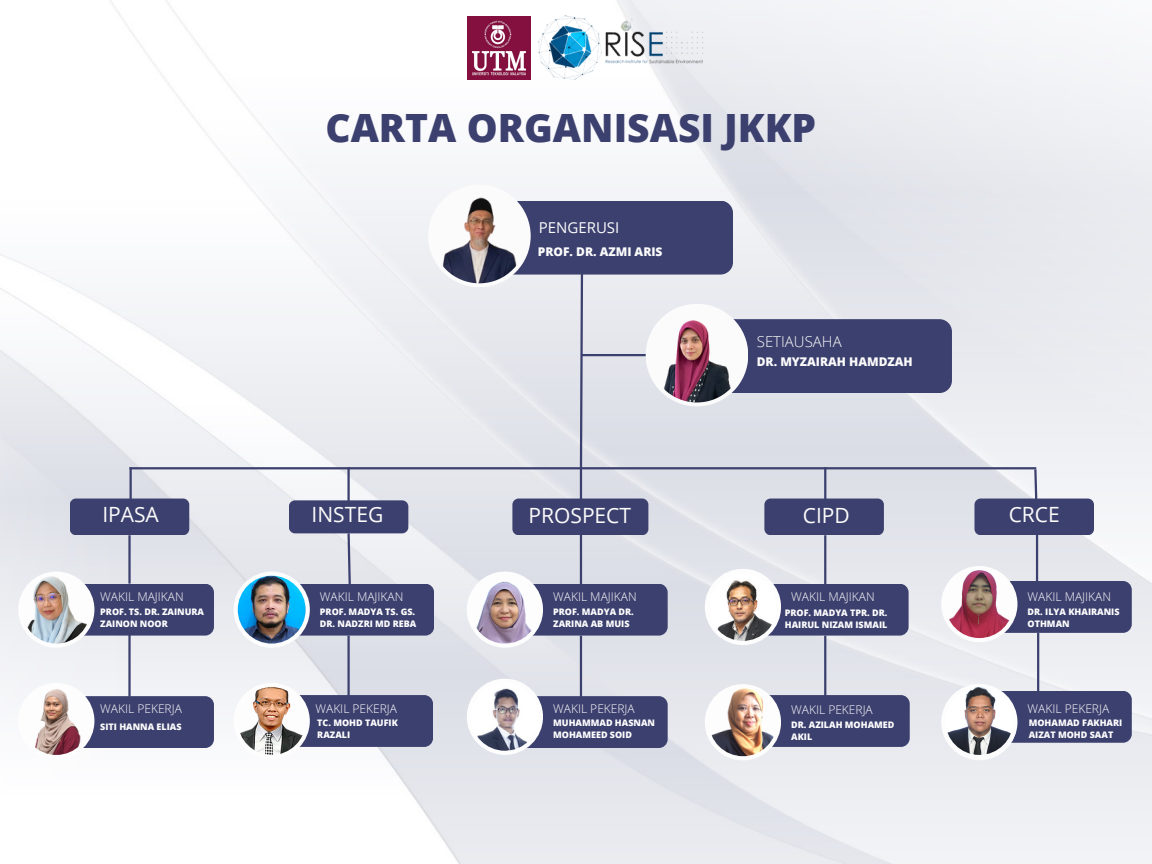
<style>
.page{position:relative;width:1152px;height:864px;background:#fff}
.page>*{position:absolute;margin:0;border:0;box-sizing:border-box;transform-origin:0 0}
.t1{font:800 39px "Open Sans";color:#3c406e}
.t2{font:21px "Open Sans";color:#fbfbfb}
.t3{font:300 15px "Open Sans";color:#fbfbfb}
.t4{font:15px "Open Sans";color:#fbfbfb}
.t5{font:300 12px "Open Sans";color:#fdfdfe}
.t6{font:800 12px "Open Sans";color:#fbfbfb}
.t7{font:800 9px "Open Sans";color:#fdfdfe}
</style>
<div class="page">
<img style="left:0;top:0;width:1152px;height:864px">
<svg style="left:1033px;top:467px;width:6px;height:32px"></svg>
<div style="left:492px;top:201px;width:241px;height:74px;background:#3c406e;border-radius:13px"></div>
<div style="left:428px;top:185px;width:103px;height:102px;background:#fbfbfb;border-radius:50%"></div>
<img style="left:432px;top:189px;width:95px;height:94px;border-radius:50%">
<hr style="left:130px;top:467px;width:906px;height:2px;background:#3c406e">
<svg style="left:579px;top:274px;width:5px;height:196px"></svg>
<hr style="left:130px;top:467px;width:2px;height:42px;background:#3c406e">
<hr style="left:128px;top:535px;width:3px;height:49px;background:#3c406e">
<div style="left:711px;top:319px;width:241px;height:74px;background:#3c406e;border-radius:13px"></div>
<div style="left:646px;top:304px;width:102px;height:102px;background:#fbfbfb;border-radius:50%"></div>
<img style="left:650px;top:308px;width:94px;height:94px;border-radius:50%">
<div style="left:45px;top:584px;width:169px;height:52px;background:#3c406e;border-radius:9px"></div>
<div style="left:18px;top:572px;width:76px;height:76px;background:#fdfdfe;border-radius:50%"></div>
<img style="left:22px;top:576px;width:68px;height:68px;border-radius:50%">
<hr style="left:347px;top:467px;width:3px;height:42px;background:#3c406e">
<hr style="left:824px;top:467px;width:2px;height:42px;background:#3c406e">
<hr style="left:580px;top:467px;width:2px;height:42px;background:#3c406e">
<div style="left:70px;top:499px;width:119px;height:36px;background:#3c406e;border-radius:6px"></div>
<div style="left:289px;top:500px;width:119px;height:33px;background:#3c406e;border-radius:6px"></div>
<div style="left:512px;top:499px;width:136px;height:36px;background:#3c406e;border-radius:6px"></div>
<div style="left:764px;top:499px;width:120px;height:36px;background:#3c406e;border-radius:6px"></div>
<div style="left:974px;top:499px;width:120px;height:36px;background:#3c406e;border-radius:6px"></div>
<svg style="left:346px;top:533px;width:6px;height:51px"></svg>
<div style="left:45px;top:696px;width:169px;height:52px;background:#3c406e;border-radius:9px"></div>
<div style="left:18px;top:683px;width:76px;height:76px;background:#fdfdfe;border-radius:50%"></div>
<img style="left:22px;top:687px;width:68px;height:68px;border-radius:50%">
<div style="left:265px;top:584px;width:169px;height:52px;background:#3c406e;border-radius:9px"></div>
<div style="left:234px;top:572px;width:76px;height:76px;background:#fdfdfe;border-radius:50%"></div>
<img style="left:238px;top:576px;width:68px;height:68px;border-radius:50%">
<hr style="left:128px;top:633px;width:3px;height:64px;background:#3c406e">
<div style="left:264px;top:695px;width:169px;height:52px;background:#3c406e;border-radius:9px"></div>
<div style="left:234px;top:683px;width:76px;height:76px;background:#fdfdfe;border-radius:50%"></div>
<img style="left:238px;top:687px;width:68px;height:68px;border-radius:50%">
<div style="left:499px;top:584px;width:169px;height:52px;background:#3c406e;border-radius:9px"></div>
<div style="left:467px;top:572px;width:76px;height:76px;background:#fdfdfe;border-radius:50%"></div>
<img style="left:471px;top:576px;width:68px;height:68px;border-radius:50%">
<hr style="left:580px;top:534px;width:2px;height:51px;background:#3c406e">
<hr style="left:347px;top:636px;width:3px;height:64px;background:#3c406e">
<hr style="left:580px;top:636px;width:2px;height:64px;background:#3c406e">
<div style="left:499px;top:696px;width:169px;height:52px;background:#3c406e;border-radius:9px"></div>
<div style="left:467px;top:679px;width:76px;height:76px;background:#fdfdfe;border-radius:50%"></div>
<img style="left:471px;top:683px;width:68px;height:68px;border-radius:50%">
<div style="left:740px;top:584px;width:169px;height:52px;background:#3c406e;border-radius:9px"></div>
<div style="left:705px;top:569px;width:76px;height:76px;background:#fdfdfe;border-radius:50%"></div>
<img style="left:709px;top:573px;width:68px;height:68px;border-radius:50%">
<hr style="left:824px;top:535px;width:2px;height:51px;background:#3c406e">
<div style="left:741px;top:695px;width:169px;height:52px;background:#3c406e;border-radius:9px"></div>
<div style="left:705px;top:684px;width:76px;height:76px;background:#fdfdfe;border-radius:50%"></div>
<img style="left:709px;top:688px;width:68px;height:68px;border-radius:50%">
<hr style="left:824px;top:636px;width:2px;height:64px;background:#3c406e">
<div style="left:963px;top:581px;width:169px;height:52px;background:#3c406e;border-radius:9px"></div>
<div style="left:941px;top:566px;width:76px;height:76px;background:#fdfdfe;border-radius:50%"></div>
<img style="left:945px;top:570px;width:68px;height:68px;border-radius:50%">
<hr style="left:1036px;top:534px;width:2px;height:51px;background:#3c406e">
<hr style="left:1037px;top:633px;width:2px;height:64px;background:#3c406e">
<div style="left:963px;top:691px;width:169px;height:52px;background:#3c406e;border-radius:9px"></div>
<div style="left:941px;top:684px;width:76px;height:76px;background:#fdfdfe;border-radius:50%"></div>
<img style="left:945px;top:687px;width:68px;height:68px;border-radius:50%">
<img style="left:531px;top:7px;width:181px;height:82px">
<img style="left:467px;top:16px;width:63px;height:63px">
<hr style="left:582px;top:354px;width:64px;height:2px;background:#3c406e">
<p class="t1" style="left:325px;top:100px;width:492px">CARTA ORGANISASI JKKP</p>
<p class="t4" style="left:539px;top:217px;width:82px">PENGERUSI</p>
<p class="t6" style="left:538px;top:243px;width:126px">PROF. DR. AZMI ARIS</p>
<p class="t3" style="left:757px;top:331px;width:86px">SETIAUSAHA</p>
<p class="t6" style="left:757px;top:353px;width:157px">DR. MYZAIRAH HAMDZAH</p>
<p class="t2" style="left:102px;top:500px;width:58px">IPASA</p>
<p class="t2" style="left:312px;top:500px;width:73px">INSTEG</p>
<p class="t2" style="left:529px;top:501px;width:104px">PROSPECT</p>
<p class="t2" style="left:803px;top:501px;width:49px">CIPD</p>
<p class="t2" style="left:1009px;top:500px;width:53px">CRCE</p>
<p class="t5" style="left:100px;top:589px;width:85px">WAKIL MAJIKAN</p>
<p class="t5" style="left:320px;top:589px;width:85px">WAKIL MAJIKAN</p>
<p class="t7" style="left:320px;top:605px;width:97px">PROF. MADYA TS. GS.</p>
<p class="t7" style="left:320px;top:617px;width:98px">DR. NADZRI MD REBA</p>
<p class="t7" style="left:100px;top:605px;width:105px">PROF. TS. DR. ZAINURA</p>
<p class="t7" style="left:100px;top:617px;width:69px">ZAINON NOOR</p>
<p class="t5" style="left:553px;top:589px;width:85px">WAKIL MAJIKAN</p>
<p class="t7" style="left:553px;top:605px;width:82px">PROF. MADYA DR.</p>
<p class="t7" style="left:553px;top:617px;width:78px">ZARINA AB MUIS</p>
<p class="t5" style="left:791px;top:589px;width:85px">WAKIL MAJIKAN</p>
<p class="t7" style="left:785px;top:606px;width:104px">PROF. MADYA TPR. DR.</p>
<p class="t7" style="left:785px;top:618px;width:104px">HAIRUL NIZAM ISMAIL</p>
<p class="t5" style="left:1028px;top:589px;width:85px">WAKIL MAJIKAN</p>
<p class="t7" style="left:1028px;top:605px;width:94px">DR. ILYA KHAIRANIS</p>
<p class="t7" style="left:1028px;top:617px;width:44px">OTHMAN</p>
<p class="t5" style="left:100px;top:700px;width:83px">WAKIL PEKERJA</p>
<p class="t7" style="left:100px;top:721px;width:83px">SITI HANNA ELIAS</p>
<p class="t5" style="left:315px;top:700px;width:83px">WAKIL PEKERJA</p>
<p class="t7" style="left:317px;top:716px;width:82px">TC. MOHD TAUFIK</p>
<p class="t7" style="left:317px;top:728px;width:35px">RAZALI</p>
<p class="t5" style="left:553px;top:700px;width:83px">WAKIL PEKERJA</p>
<p class="t7" style="left:553px;top:716px;width:103px">MUHAMMAD HASNAN</p>
<p class="t7" style="left:553px;top:728px;width:80px">MOHAMEED SOID</p>
<p class="t5" style="left:791px;top:701px;width:83px">WAKIL PEKERJA</p>
<p class="t7" style="left:791px;top:719px;width:105px">DR. AZILAH MOHAMED</p>
<p class="t7" style="left:791px;top:731px;width:23px">AKIL</p>
<p class="t5" style="left:1028px;top:700px;width:83px">WAKIL PEKERJA</p>
<p class="t7" style="left:1029px;top:716px;width:95px">MOHAMAD FAKHARI</p>
<p class="t7" style="left:1029px;top:728px;width:86px">AIZAT MOHD SAAT</p>
</div>
